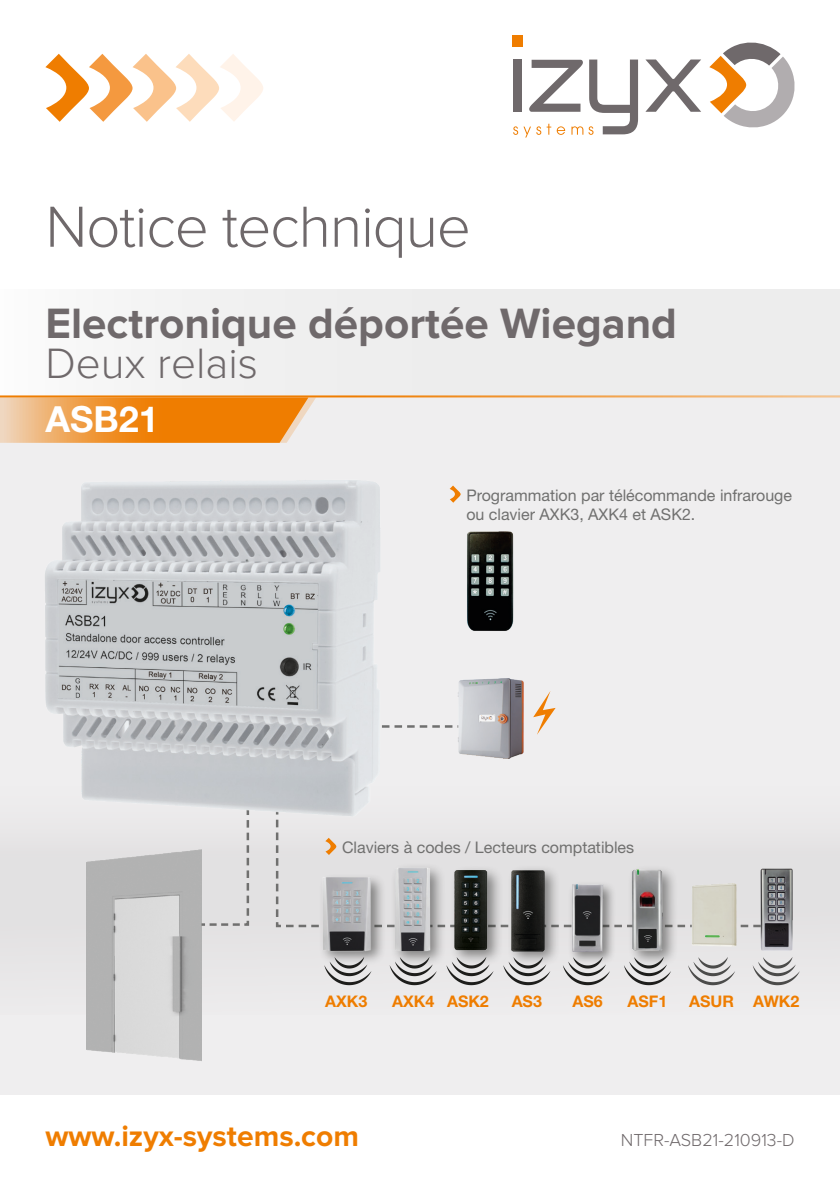
<style>
.page{position:relative;width:840px;height:1191px;background:#fff}
.page>*{position:absolute;margin:0;border:0;box-sizing:border-box;transform-origin:0 0}
.Titre_fiche{font:300 60px "Proxima Nova";letter-spacing:-.02em;color:#6f696b}
.Titre_fiche-2{font:700 44px/40px "Proxima Nova";color:#6f696b}
.Titre_fiche-3{font:700 36px "Helvetica Neue LT Std";color:#fff}
.Titre_fiche-4{font:700 30px "Proxima Nova";color:#ef7d00}
.Titre_fiche-5{font:300 18px "Proxima Nova";color:#6f696b}
.t1{font:16px/19.2px "Helvetica Neue LT Std";color:#70706f}
.tableau_centre{font:700 16px "Helvetica Neue LT Std";color:#ef7d00}
.s1{font-weight:300}
</style>
<div class="page">
<div style="left:0;top:397px;width:839px;height:697px;background:#efeeef"></div>
<div style="left:0;top:773px;width:839px;height:242px;background:#eae9ea"></div>
<div style="left:0;top:289px;width:839px;height:106px;background:#ededed"></div>
<svg style="left:0;top:397px;width:316px;height:46px;background:#ef9739"></svg>
<hr style="left:0;top:395px;width:839px;height:2px;background:#ef7d00">
<div style="left:511px;top:35px;width:11px;height:11px;background:#ef7d00"></div>
<svg style="left:645px;top:59px;width:55px;height:53px"></svg>
<svg style="left:709px;top:42px;width:86px;height:86px"></svg>
<svg style="left:513px;top:60px;width:124px;height:77px"></svg>
<svg style="left:45px;top:54px;width:218px;height:68px"></svg>
<img style="left:86px;top:849px;width:115px;height:212px">
<svg style="left:324px;top:966px;width:47px;height:19px"></svg>
<svg style="left:389px;top:965px;width:47px;height:20px"></svg>
<svg style="left:446px;top:965px;width:47px;height:20px"></svg>
<svg style="left:503px;top:965px;width:47px;height:20px"></svg>
<svg style="left:563px;top:964px;width:46px;height:21px"></svg>
<svg style="left:624px;top:965px;width:46px;height:20px"></svg>
<svg style="left:199px;top:827px;width:51px;height:100px"></svg>
<svg style="left:275px;top:827px;width:474px;height:101px"></svg>
<div style="left:318px;top:873px;width:68px;height:93px;background:#1d1d1b;opacity:.5"></div>
<img style="left:317px;top:874px;width:57px;height:81px">
<div style="left:390px;top:863px;width:56px;height:103px;background:#1d1d1b;opacity:.5"></div>
<img style="left:394px;top:866px;width:38px;height:86px">
<div style="left:449px;top:864px;width:54px;height:101px;background:#1d1d1b;opacity:.5"></div>
<img style="left:450px;top:866px;width:41px;height:86px">
<div style="left:506px;top:865px;width:54px;height:102px;background:#1d1d1b;opacity:.5"></div>
<img style="left:510px;top:869px;width:35px;height:83px">
<div style="left:567px;top:880px;width:49px;height:84px;background:#1d1d1b;opacity:.5"></div>
<img style="left:571px;top:883px;width:32px;height:69px">
<div style="left:626px;top:865px;width:52px;height:101px;background:#1d1d1b;opacity:.5"></div>
<img style="left:630px;top:867px;width:33px;height:85px">
<img style="left:457px;top:678px;width:67px;height:81px">
<svg style="left:533px;top:691px;width:22px;height:44px"></svg>
<img style="left:45px;top:480px;width:343px;height:347px">
<svg style="left:325px;top:837px;width:11px;height:18px"></svg>
<svg style="left:449px;top:485px;width:11px;height:18px"></svg>
<img style="left:467px;top:531px;width:47px;height:100px">
<svg style="left:688px;top:957px;width:46px;height:28px"></svg>
<svg style="left:752px;top:961px;width:47px;height:24px"></svg>
<img style="left:753px;top:868px;width:40px;height:93px">
<img style="left:690px;top:881px;width:46px;height:65px">
<p class="Titre_fiche" style="left:45px;top:199px;width:426px">Notice technique</p>
<p class="Titre_fiche-2" style="left:45px;top:305px;width:632px">Electronique déportée Wiegand<br><span class="s1">Deux relais</span></p>
<p class="Titre_fiche-3" style="left:45px;top:397px;width:115px">ASB21</p>
<p class="t1" style="left:466px;top:485px;width:327px">Programmation par télécommande infrarouge ou clavier AXK3, AXK4 et ASK2.</p>
<p class="t1" style="left:342px;top:837px;width:293px">Claviers à codes / Lecteurs comptatibles</p>
<p class="tableau_centre" style="left:325px;top:991px;width:44px">AXK3</p>
<p class="tableau_centre" style="left:392px;top:991px;width:44px">AXK4</p>
<p class="tableau_centre" style="left:447px;top:991px;width:43px">ASK2</p>
<p class="tableau_centre" style="left:511px;top:991px;width:32px">AS3</p>
<p class="tableau_centre" style="left:572px;top:991px;width:32px">AS6</p>
<p class="tableau_centre" style="left:627px;top:991px;width:41px">ASF1</p>
<p class="tableau_centre" style="left:688px;top:991px;width:46px">ASUR</p>
<p class="tableau_centre" style="left:752px;top:991px;width:48px">AWK2</p>
<p class="Titre_fiche-4" style="left:45px;top:1122px;width:315px">www.izyx-systems.com</p>
<p class="Titre_fiche-5" style="left:620px;top:1131px;width:175px">NTFR-ASB21-210913-D</p>
</div>
